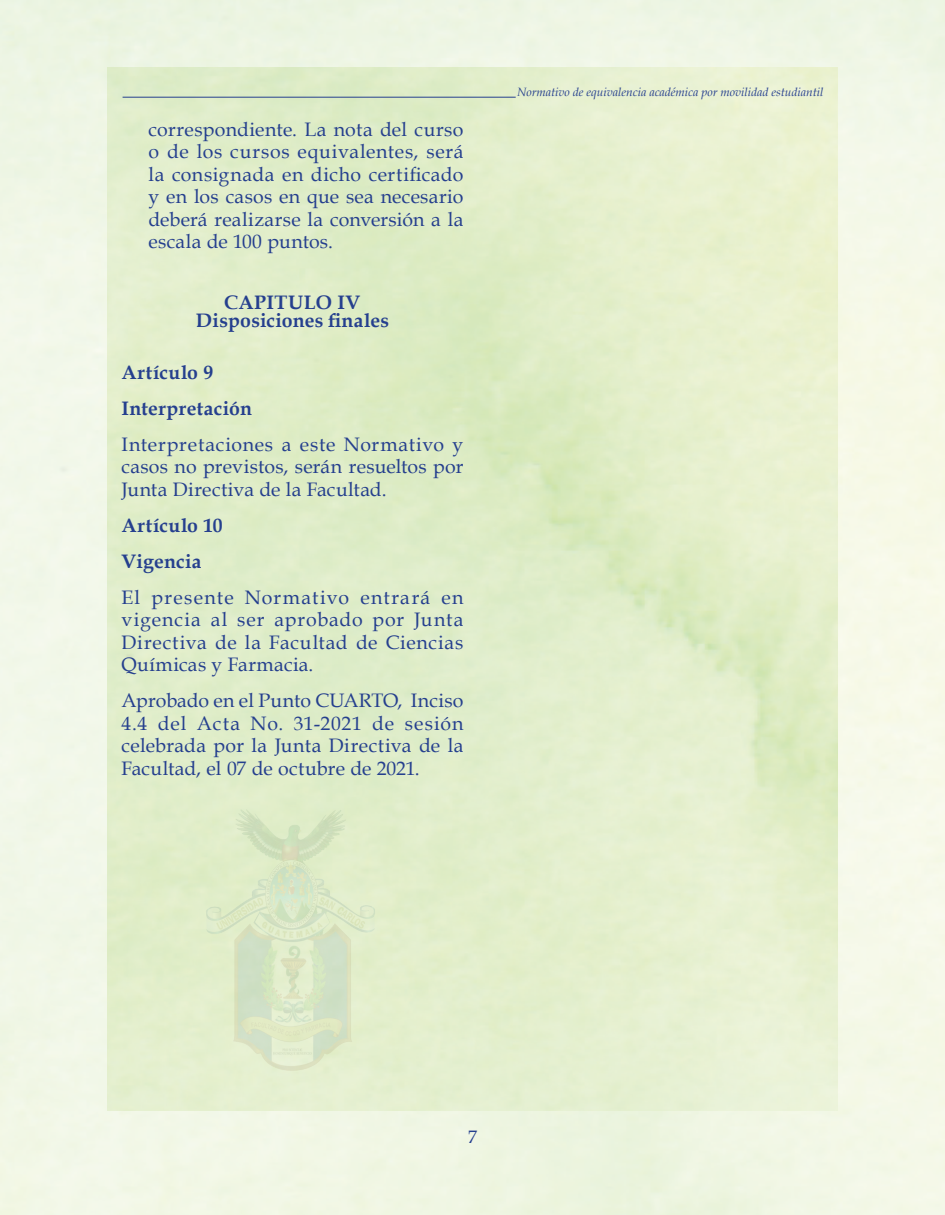
<style>
.page{position:relative;width:945px;height:1215px;background:#fff}
.page>*{position:absolute;margin:0;border:0;box-sizing:border-box;transform-origin:0 0}
.t1{font:19.5px/22.5px "Book Antiqua";letter-spacing:.015em;color:#253f8e;text-align:justify}
.t2{font:700 19.5px/36px "Book Antiqua";letter-spacing:.015em;color:#253f8e}
.t3{font:18px "Book Antiqua";color:#253f8e}
.t4{font:italic 12px "Book Antiqua";color:#253f8e}
</style>
<div class="page">
<hr style="left:123px;top:97px;width:393px;height:1px;background:#253f8e">
<img style="left:196px;top:804px;width:192px;height:269px">
<p class="t1" style="left:148px;top:118px;width:317px">correspondiente. La nota del curso o de los cursos equivalentes, será la consignada en dicho certificado y en los casos en que sea necesario deberá realizarse la conversión a la escala de 100 puntos.</p>
<p class="t2" style="left:196px;top:294px;width:195px;line-height:18px;text-align:center">CAPITULO IV<br>Disposiciones finales</p>
<p class="t2" style="left:121px;top:354px;width:132px">Artículo 9<br>Interpretación</p>
<p class="t1" style="left:121px;top:433px;width:344px">Interpretaciones a este Normativo y casos no previstos, serán resueltos por Junta Directiva de la Facultad.</p>
<p class="t2" style="left:121px;top:507px;width:103px">Artículo 10<br>Vigencia</p>
<p class="t1" style="left:121px;top:586px;width:344px">El presente Normativo entrará en vigencia al ser aprobado por Junta Directiva de la Facultad de Ciencias Químicas y Farmacia.</p>
<p class="t1" style="left:121px;top:689px;width:344px">Aprobado en el Punto CUARTO, Inciso 4.4 del Acta No. 31-2021 de sesión celebrada por la Junta Directiva de la Facultad, el 07 de octubre de 2021.</p>
<p class="t4" style="left:517px;top:85px;width:308px">Normativo de equivalencia académica por movilidad estudiantil</p>
<p class="t3" style="left:468px;top:1126px;width:10px">7</p>
</div>
